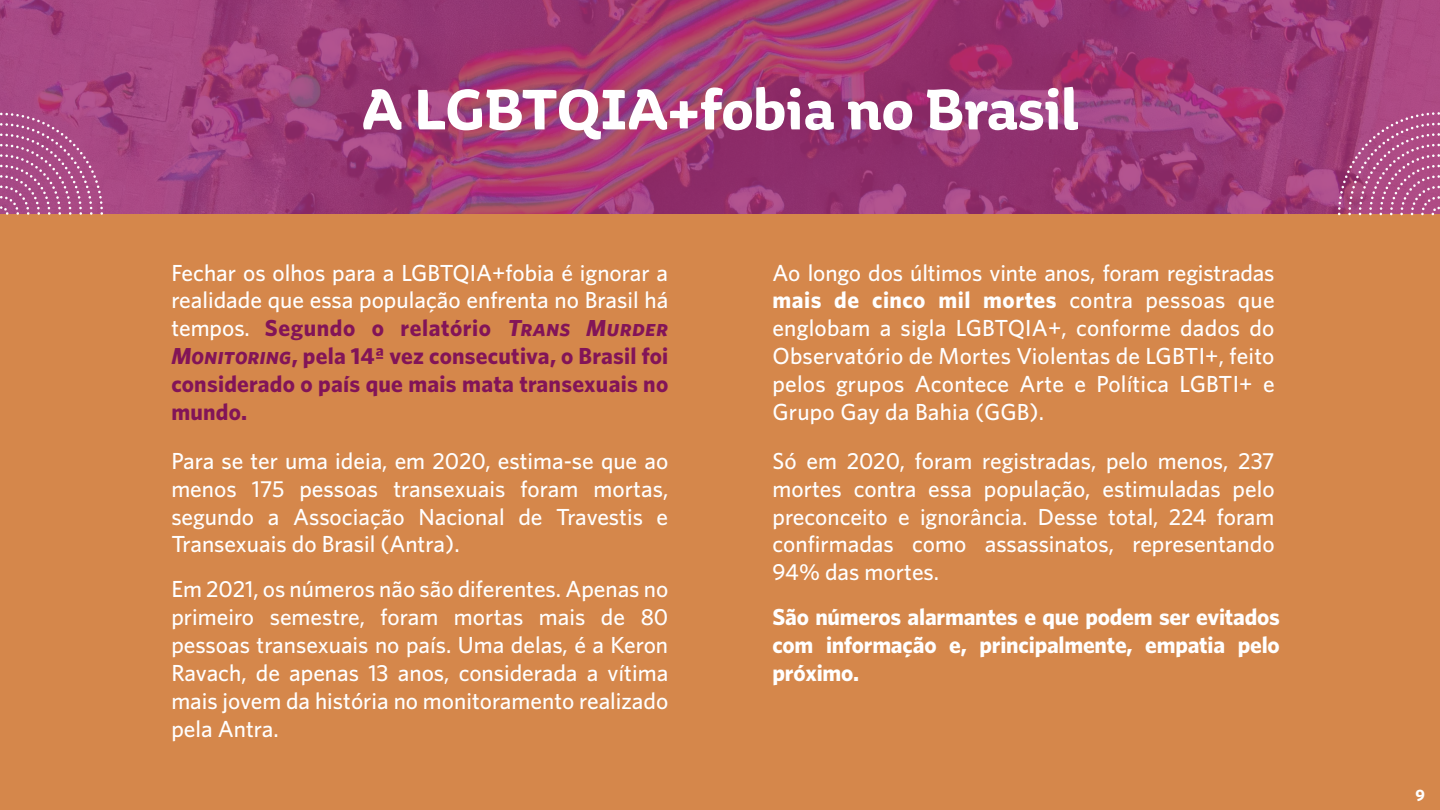
<style>
.page{position:relative;width:1440px;height:810px;background:#fff}
.page>*{position:absolute;margin:0;border:0;box-sizing:border-box;transform-origin:0 0}
.t1{font:700 60px "Aniuk";color:#fff}
.t2{font:500 23.25px/27.9px "Whitney";color:#fff;text-align:justify}
.t3{font:700 23.25px/27.9px "Whitney";letter-spacing:.01em;color:#821458;text-align:justify}
.t4{font:700 23.25px/27.9px "Whitney";letter-spacing:-.01em;color:#fff;text-align:justify}
.t5{font:700 16.5px "Whitney";color:#fff}
.s1{font-weight:500;color:#fff}
.s2{font-family:"Whitney Bold Italic SC";font-weight:400}
.s3{font-weight:700}
</style>
<div class="page">
<svg style="left:0;top:0;width:1440px;height:215px;background:#9c3a75"></svg>
<div style="left:0;top:215px;width:1440px;height:595px;background:#d5874b"></div>
<svg style="left:0;top:113px;width:103px;height:102px;background:#af578e"></svg>
<svg style="left:1338px;top:112px;width:102px;height:103px;background:#b05589"></svg>
<h1 class="t1" style="left:361px;top:73px;width:719px">A LGBTQIA+fobia no Brasil</h1>
<p class="t3" style="left:171px;top:258px;width:498px"><span class="s1">Fechar os olhos para a LGBTQIA+fobia é ignorar a realidade que essa população enfrenta no Brasil há tempos.</span> Segundo o relatório <span class="s2">Trans Murder Monitoring</span>, pela 14ª vez consecutiva, o Brasil foi considerado o país que mais mata transexuais no mundo.</p>
<p class="t2" style="left:171px;top:446px;width:498px">Para se ter uma ideia, em 2020, estima-se que ao menos 175 pessoas transexuais foram mortas, segundo a Associação Nacional de Travestis e Transexuais do Brasil (Antra).</p>
<p class="t2" style="left:171px;top:574px;width:498px">Em 2021, os números não são diferentes. Apenas no primeiro semestre, foram mortas mais de 80 pessoas transexuais no país. Uma delas, é a Keron Ravach, de apenas 13 anos, considerada a vítima mais jovem da história no monitoramento realizado pela Antra.</p>
<p class="t2" style="left:773px;top:258px;width:504px">Ao longo dos últimos vinte anos, foram registradas <span class="s3">mais de cinco mil mortes</span> contra pessoas que englobam a sigla LGBTQIA+, conforme dados do Observatório de Mortes Violentas de LGBTI+, feito pelos grupos Acontece Arte e Política LGBTI+ e Grupo Gay da Bahia (GGB).</p>
<p class="t2" style="left:773px;top:446px;width:504px">Só em 2020, foram registradas, pelo menos, 237 mortes contra essa população, estimuladas pelo preconceito e ignorância. Desse total, 224 foram confirmadas como assassinatos, representando 94% das mortes.</p>
<p class="t4" style="left:773px;top:602px;width:509px">São números alarmantes e que podem ser evitados com informação e, principalmente, empatia pelo próximo.</p>
<p class="t5" style="left:1416px;top:786px;width:11px">9</p>
</div>
